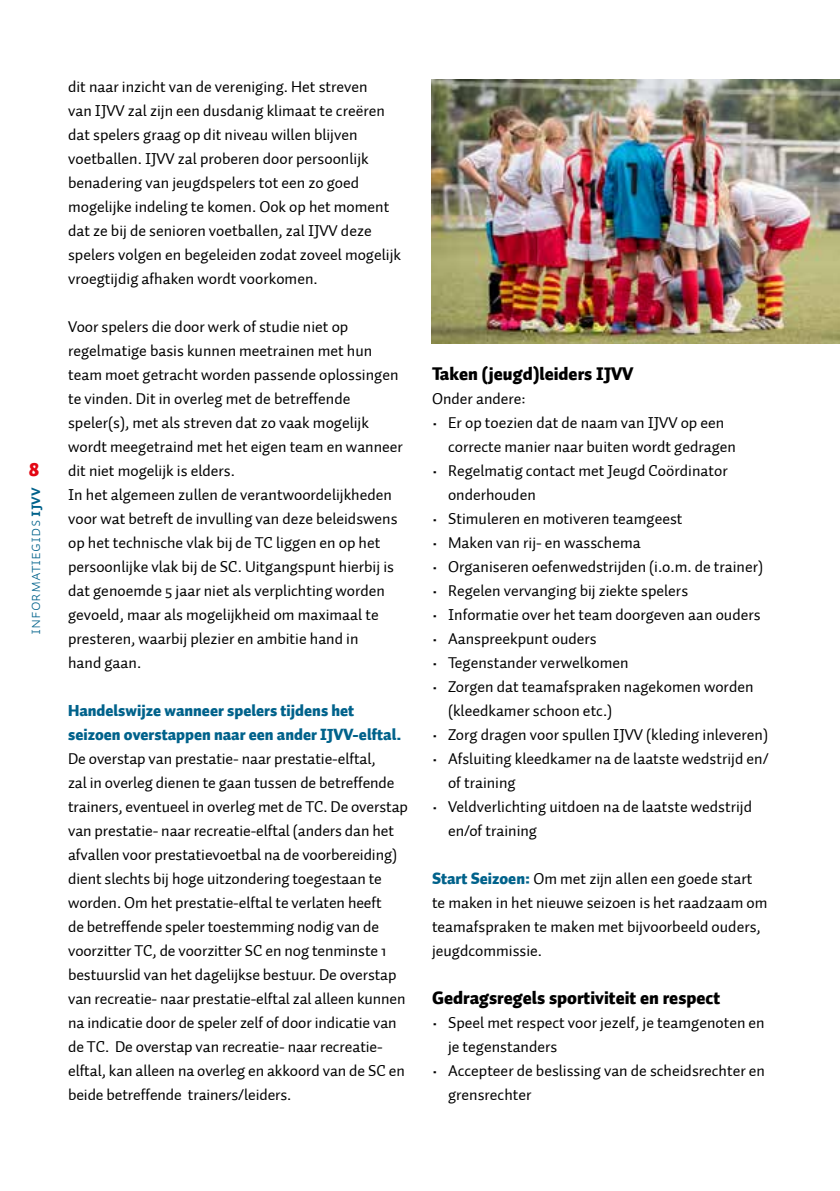
<style>
.page{position:relative;width:840px;height:1191px;background:#fff}
.page>*{position:absolute;margin:0;border:0;box-sizing:border-box;transform-origin:0 0}
.t1{font:900 20px "Auto 2";color:#e30613}
.t2{font:900 18px "Auto 1";color:#000}
.t3{font:16px/24px "Auto 1";color:#000}
.t4{font:900 16px/24px "Auto 1";color:#00628b}
.t5{font:16px "Auto 2 Light Sm Cp";letter-spacing:-.005em;color:#00628b}
.s1{font-family:"Auto 2 Bold Sm Cp"}
.s2{font-weight:900;color:#00628b}
</style>
<div class="page">
<img style="left:431px;top:79px;width:408px;height:265px">
<p class="t1" style="left:29px;top:456px;width:12px">8</p>
<p class="t5" style="left:26px;top:635px;width:149px;rotate:-90deg">informatiegids <span class="s1">IJVV</span></p>
<p class="t3" style="left:68px;top:75px;width:334px">dit naar inzicht van de vereniging. Het streven<br>van IJVV zal zijn een dusdanig klimaat te creëren dat spelers graag op dit niveau willen blijven voetballen. IJVV zal proberen door persoonlijk benadering van jeugdspelers tot een zo goed mogelijke indeling te komen. Ook op het moment dat ze bij de senioren voetballen, zal IJVV deze spelers volgen en begeleiden zodat zoveel mogelijk vroegtijdig afhaken wordt voorkomen.</p>
<p class="t3" style="left:68px;top:315px;width:336px">Voor spelers die door werk of studie niet op regelmatige basis kunnen meetrainen met hun team moet getracht worden passende oplossingen te vinden. Dit in overleg met de betreffende speler(s), met als streven dat zo vaak mogelijk wordt meegetraind met het eigen team en wanneer dit niet mogelijk is elders.<br>In het algemeen zullen de verantwoordelijkheden voor wat betreft de invulling van deze beleidswens op het technische vlak bij de TC liggen en op het persoonlijke vlak bij de SC. Uitgangspunt hierbij is dat genoemde 5 jaar niet als verplichting worden gevoeld, maar als mogelijkheid om maximaal te presteren, waarbij plezier en ambitie hand in<br>hand gaan.</p>
<p class="t4" style="left:68px;top:699px;width:334px">Handelswijze wanneer spelers tijdens het seizoen overstappen naar een ander IJVV-elftal.</p>
<p class="t3" style="left:68px;top:747px;width:341px">De overstap van prestatie- naar prestatie-elftal,<br>zal in overleg dienen te gaan tussen de betreffende trainers, eventueel in overleg met de TC. De overstap van prestatie- naar recreatie-elftal (anders dan het afvallen voor prestatievoetbal na de voorbereiding) dient slechts bij hoge uitzondering toegestaan te worden. Om het prestatie-elftal te verlaten heeft<br>de betreffende speler toestemming nodig van de voorzitter TC, de voorzitter SC en nog tenminste 1 bestuurslid van het dagelijkse bestuur. De overstap van recreatie- naar prestatie-elftal zal alleen kunnen na indicatie door de speler zelf of door indicatie van de TC. De overstap van recreatie- naar recreatie&shy;elftal, kan alleen na overleg en akkoord van de SC en beide betreffende trainers/leiders.</p>
<p class="t2" style="left:432px;top:362px;width:203px">Taken (jeugd)leiders IJVV</p>
<p class="t3" style="left:432px;top:387px;width:95px">Onder andere:</p>
<p class="t3" style="left:448px;top:411px;width:289px;text-indent:-16px">• Er op toezien dat de naam van IJVV op een correcte manier naar buiten wordt gedragen</p>
<p class="t3" style="left:448px;top:459px;width:281px;text-indent:-16px">• Regelmatig contact met Jeugd Coördinator onderhouden</p>
<p class="t3" style="left:432px;top:507px;width:252px">• Stimuleren en motiveren teamgeest</p>
<p class="t3" style="left:432px;top:531px;width:210px">• Maken van rij- en wasschema</p>
<p class="t3" style="left:432px;top:555px;width:332px">• Organiseren oefenwedstrijden (i.o.m. de trainer)</p>
<p class="t3" style="left:432px;top:579px;width:257px">• Regelen vervanging bij ziekte spelers</p>
<p class="t3" style="left:432px;top:603px;width:330px">• Informatie over het team doorgeven aan ouders</p>
<p class="t3" style="left:432px;top:627px;width:166px">• Aanspreekpunt ouders</p>
<p class="t3" style="left:432px;top:651px;width:198px">• Tegenstander verwelkomen</p>
<p class="t3" style="left:448px;top:675px;width:307px;text-indent:-16px">• Zorgen dat teamafspraken nagekomen worden (kleedkamer schoon etc.)</p>
<p class="t3" style="left:432px;top:723px;width:337px">• Zorg dragen voor spullen IJVV (kleding inleveren)</p>
<p class="t3" style="left:448px;top:747px;width:322px;text-indent:-16px">• Afsluiting kleedkamer na de laatste wedstrijd en/ of training</p>
<p class="t3" style="left:448px;top:795px;width:305px;text-indent:-16px">• Veldverlichting uitdoen na de laatste wedstrijd en/of training</p>
<p class="t3" style="left:432px;top:867px;width:337px"><span class="s2">Start Seizoen:</span> Om met zijn allen een goede start te maken in het nieuwe seizoen is het raadzaam om teamafspraken te maken met bijvoorbeeld ouders, jeugdcommissie.</p>
<p class="t2" style="left:432px;top:986px;width:289px">Gedragsregels sportiviteit en respect</p>
<p class="t3" style="left:448px;top:1011px;width:318px;text-indent:-16px">• Speel met respect voor jezelf, je teamgenoten en je tegenstanders</p>
<p class="t3" style="left:448px;top:1059px;width:318px;text-indent:-16px">• Accepteer de beslissing van de scheidsrechter en grensrechter</p>
</div>
